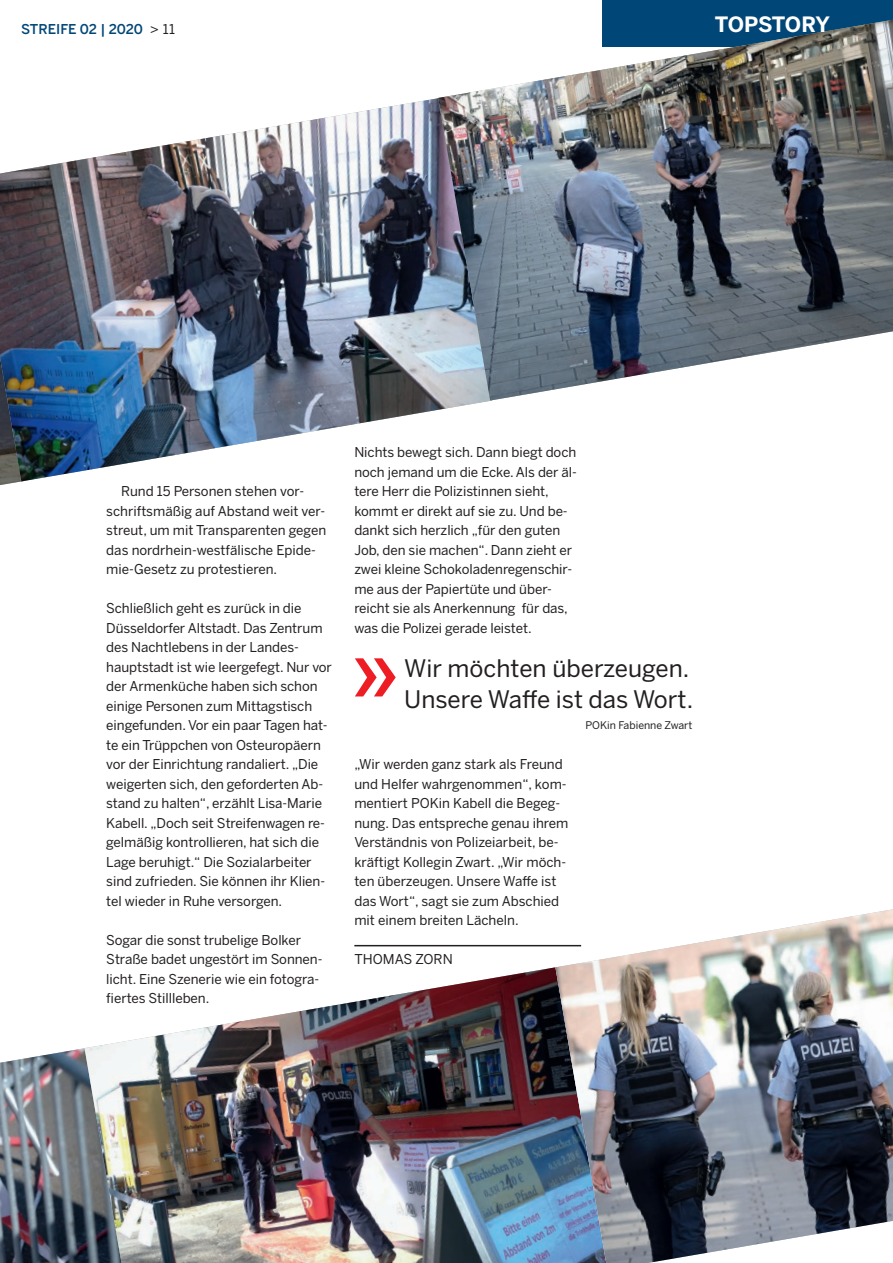
<style>
.page{position:relative;width:893px;height:1263px;background:#fff}
.page>*{position:absolute;margin:0;border:0;box-sizing:border-box;transform-origin:0 0}
.t1{font:24px/31.5px "Benton Sans";color:#231f20}
.t2{font:700 21px "Benton Sans";letter-spacing:-.03em;color:#fff}
.t3{font:13.5px/19.5px "Benton Sans";letter-spacing:-.005em;color:#231f20}
.t4{font:500 13.5px "Benton Sans";letter-spacing:-.005em;color:#004677}
.t5{font:10.5px "Benton Sans";color:#231f20}
.s1{font-weight:400;color:#231f20}
</style>
<div class="page">
<div style="left:602px;top:0;width:291px;height:47px;background:#004677"></div>
<img style="left:0;top:481px;width:24px;height:4px">
<img style="left:0;top:98px;width:492px;height:383px">
<img style="left:0;top:1048px;width:85px;height:215px">
<img style="left:85px;top:967px;width:470px;height:296px">
<img style="left:438px;top:20px;width:455px;height:380px">
<img style="left:555px;top:909px;width:338px;height:354px">
<hr style="left:354px;top:945px;width:227px;height:1px;background:#231f20">
<svg style="left:355px;top:658px;width:41px;height:38px"></svg>
<p class="t4" style="left:21px;top:21px;width:155px">STREIFE 02 | 2020 <span class="s1">&gt; 11</span></p>
<h2 class="t2" style="left:715px;top:11px;width:117px">TOPSTORY</h2>
<p class="t3" style="left:106px;top:481px;width:221px;text-indent:15px">Rund 15 Personen stehen vor&shy;schriftsmäßig auf Abstand weit ver&shy;streut, um mit Transparenten gegen das nordrhein-westfälische Epide&shy;mie-Gesetz zu protestieren.</p>
<p class="t3" style="left:106px;top:598px;width:227px">Schließlich geht es zurück in die Düsseldorfer Altstadt. Das Zentrum des Nachtlebens in der Landes&shy;hauptstadt ist wie leergefegt. Nur vor der Armenküche haben sich schon einige Personen zum Mittagstisch eingefunden. Vor ein paar Tagen hat&shy;te ein Trüppchen von Osteuropäern vor der Einrichtung randaliert. „Die weigerten sich, den geforderten Ab&shy;stand zu halten“, erzählt Lisa-Marie Kabell. „Doch seit Streifenwagen re&shy;gelmäßig kontrollieren, hat sich die Lage beruhigt.“ Die Sozialarbeiter sind zufrieden. Sie können ihr Klien&shy;tel wieder in Ruhe versorgen.</p>
<p class="t3" style="left:106px;top:930px;width:218px">Sogar die sonst trubelige Bolker<br>Straße badet ungestört im Sonnen&shy;licht. Eine Szenerie wie ein fotogra&shy;fiertes Stillleben.</p>
<p class="t3" style="left:354px;top:442px;width:224px">Nichts bewegt sich. Dann biegt doch noch jemand um die Ecke. Als der äl&shy;tere Herr die Polizistinnen sieht, kommt er direkt auf sie zu. Und be&shy;dankt sich herzlich „für den guten Job, den sie machen“. Dann zieht er zwei kleine Schokoladenregenschir&shy;me aus der Papiertüte und über&shy;reicht sie als Anerkennung für das, was die Polizei gerade leistet.</p>
<h1 class="t1" style="left:404px;top:652px;width:290px">Wir möchten überzeugen.<br>Unsere Waffe ist das Wort.</h1>
<p class="t5" style="left:585px;top:719px;width:109px">POKin Fabienne Zwart</p>
<p class="t3" style="left:354px;top:754px;width:216px">„Wir werden ganz stark als Freund und Helfer wahrgenommen“, kom&shy;mentiert POKin Kabell die Begeg&shy;nung. Das entspreche genau ihrem<br>Verständnis von Polizeiarbeit, be&shy;kräftigt Kollegin Zwart. „Wir möch&shy;ten überzeugen. Unsere Waffe ist das Wort“, sagt sie zum Abschied mit einem breiten Lächeln.</p>
<p class="t3" style="left:354px;top:949px;width:100px">THOMAS ZORN</p>
</div>
